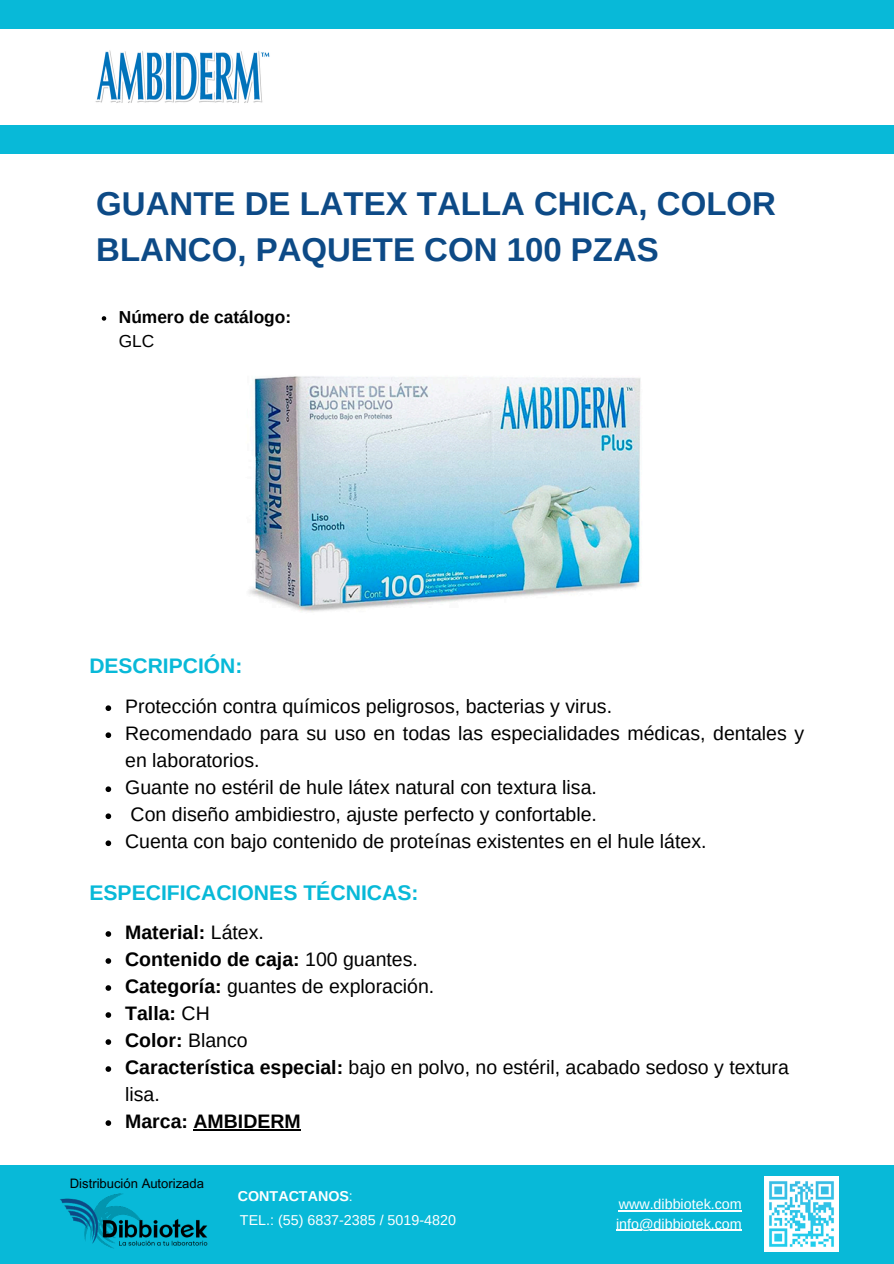
<style>
.page{position:relative;width:894px;height:1264px;background:#fff}
.page>*{position:absolute;margin:0;border:0;box-sizing:border-box;transform-origin:0 0}
.t1{font:700 33px/46.2px "Arimo";color:#0d4a86}
.t2{font:700 21.15px "Arimo";color:#08b9d8}
.t3{font:700 21px "Arimo";color:#08b9d8}
.t4{font:19.5px/27px "Arimo";color:#000}
.t5{font:700 19.5px "Arimo";color:#000}
.t6{font:700 17.25px/23.7px "Arimo";color:#000}
.t7{font:14.25px "Arimo";color:#fff}
.t8{font:700 14.25px "Arimo";color:#fff}
.t9{font:13.05px "Arial MT Pro";color:#000}
.s1{font-weight:400}
.s2{font-weight:700}
</style>
<div class="page">
<div style="left:0;top:0;width:893px;height:153px;background:#08b9d8"></div>
<div style="left:0;top:29px;width:893px;height:96px;background:#fff"></div>
<div style="left:0;top:1164px;width:893px;height:99px;background:#08b9d8"></div>
<img style="left:764px;top:1176px;width:74px;height:74px">
<img style="left:60px;top:1193px;width:147px;height:55px">
<img style="left:95px;top:50px;width:175px;height:53px">
<img style="left:249px;top:376px;width:392px;height:236px">
<hr style="left:618px;top:1210px;width:123px;height:1px;background:#fff">
<hr style="left:616px;top:1229px;width:125px;height:1px;background:#fff">
<svg style="left:105px;top:705px;width:6px;height:6px"></svg>
<svg style="left:105px;top:732px;width:6px;height:6px"></svg>
<svg style="left:105px;top:786px;width:6px;height:6px"></svg>
<svg style="left:105px;top:813px;width:6px;height:6px"></svg>
<svg style="left:105px;top:840px;width:6px;height:6px"></svg>
<svg style="left:102px;top:316px;width:4px;height:5px"></svg>
<svg style="left:105px;top:931px;width:6px;height:5px"></svg>
<svg style="left:105px;top:958px;width:6px;height:5px"></svg>
<svg style="left:105px;top:985px;width:6px;height:5px"></svg>
<svg style="left:105px;top:1012px;width:6px;height:5px"></svg>
<svg style="left:105px;top:1039px;width:6px;height:5px"></svg>
<svg style="left:105px;top:1066px;width:6px;height:5px"></svg>
<svg style="left:105px;top:1120px;width:6px;height:5px"></svg>
<hr style="left:193px;top:1129px;width:108px;height:1px;background:#000">
<p class="t1" style="left:96px;top:180px;width:681px">GUANTE DE LATEX TALLA CHICA, COLOR<br>BLANCO, PAQUETE CON 100 PZAS</p>
<p class="t6" style="left:119px;top:305px;width:174px">Número de catálogo:<br><span class="s1">GLC</span></p>
<p class="t3" style="left:89px;top:653px;width:154px">DESCRIPCIÓN:</p>
<p class="t4" style="left:125px;top:693px;width:488px">Protección contra químicos peligrosos, bacterias y virus.</p>
<h2 class="t4" style="left:125px;top:720px;width:680px">Recomendado para su uso en todas las especialidades médicas, dentales y en laboratorios.</h2>
<p class="t4" style="left:125px;top:774px;width:473px">Guante no estéril de hule látex natural con textura lisa.</p>
<p class="t4" style="left:131px;top:801px;width:467px">Con diseño ambidiestro, ajuste perfecto y confortable.</p>
<p class="t4" style="left:125px;top:828px;width:582px">Cuenta con bajo contenido de proteínas existentes en el hule látex.</p>
<p class="t2" style="left:89px;top:880px;width:330px">ESPECIFICACIONES TÉCNICAS:</p>
<p class="t5" style="left:125px;top:921px;width:140px">Material: <span class="s1">Látex.</span></p>
<p class="t5" style="left:125px;top:948px;width:294px">Contenido de caja: <span class="s1">100 guantes.</span></p>
<h5 class="t4" style="left:125px;top:972px;width:310px"><span class="s2">Categoría:</span> guantes de exploración.</h5>
<h5 class="t5" style="left:125px;top:1002px;width:86px">Talla: <span class="s1">CH</span></h5>
<p class="t5" style="left:125px;top:1029px;width:124px">Color: <span class="s1">Blanco</span></p>
<p class="t4" style="left:125px;top:1053px;width:665px"><span class="s2">Característica especial:</span> bajo en polvo, no estéril, acabado sedoso y textura lisa.</p>
<p class="t5" style="left:125px;top:1110px;width:177px">Marca: AMBIDERM</p>
<p class="t9" style="left:70px;top:1178px;width:136px">Distribución Autorizada</p>
<p class="t8" style="left:238px;top:1187px;width:116px">CONTACTANOS<span class="s1">:</span></p>
<h2 class="t7" style="left:240px;top:1212px;width:217px">TEL.: (55) 6837-2385 / 5019-4820</h2>
<p class="t7" style="left:618px;top:1196px;width:124px">www.dibbiotek.com</p>
<p class="t7" style="left:616px;top:1215px;width:127px">info@dibbiotek.com</p>
</div>
